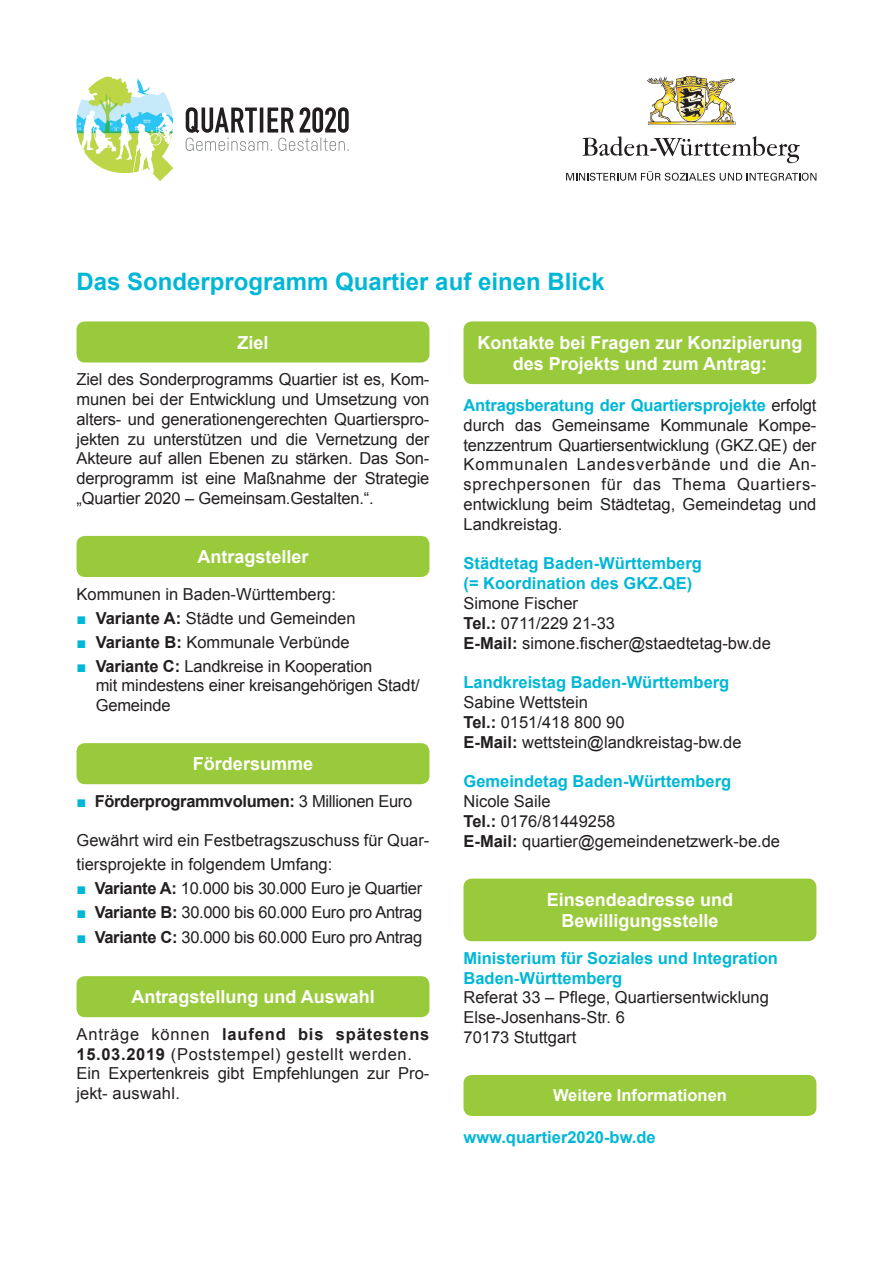
<style>
.page{position:relative;width:893px;height:1263px;background:#fff}
.page>*{position:absolute;margin:0;border:0;box-sizing:border-box;transform-origin:0 0}
.t1{font:700 24px "Arial";color:#00b7d6}
.t2{font:700 18px/21.6px "Arial";color:#fff;text-align:center}
.t3{font:16.5px/19.8px "Arial";color:#231f20}
.t4{font:700 16.5px/19.8px "Arial";color:#00b7d6}
.t5{font:16.5px "Arial";letter-spacing:-.02em;color:#231f20}
.t6{font:700 16.5px "Arial";letter-spacing:-.02em;color:#231f20}
.t7{font:700 16.5px "Arial";color:#fff}
.s1{color:#00b7d6}
.s2{font-weight:700}
.s3{font-weight:400;color:#00b7d6}
.s4{font-weight:400}
.s5{font-weight:700;color:#00b7d6}
</style>
<div class="page">
<div style="left:77px;top:321px;width:352px;height:41px;background:#99ca3b;border-radius:9px"></div>
<div style="left:77px;top:743px;width:352px;height:41px;background:#99ca3b;border-radius:9px"></div>
<div style="left:77px;top:536px;width:352px;height:41px;background:#99ca3b;border-radius:9px"></div>
<div style="left:77px;top:976px;width:352px;height:41px;background:#99ca3b;border-radius:9px"></div>
<div style="left:463px;top:878px;width:353px;height:63px;background:#99ca3b;border-radius:9px"></div>
<div style="left:463px;top:1075px;width:353px;height:41px;background:#99ca3b;border-radius:9px"></div>
<div style="left:463px;top:321px;width:353px;height:63px;background:#99ca3b;border-radius:9px"></div>
<svg style="left:186px;top:107px;width:163px;height:44px"></svg>
<svg style="left:77px;top:77px;width:96px;height:104px"></svg>
<img style="left:648px;top:77px;width:88px;height:48px">
<svg style="left:582px;top:136px;width:218px;height:27px"></svg>
<svg style="left:566px;top:171px;width:250px;height:10px"></svg>
<h1 class="t1" style="left:77px;top:265px;width:530px">Das Sonderprogramm Quartier auf einen Blick</h1>
<p class="t2" style="left:237px;top:332px;width:33px">Ziel</p>
<p class="t3" style="left:77px;top:370px;width:354px;text-align:justify">Ziel des Sonderprogramms Quartier ist es, Kom&shy;munen bei der Entwicklung und Umsetzung von alters- und generationengerechten Quartierspro&shy;jekten zu unterstützen und die Vernetzung der Akteure auf allen Ebenen zu stärken. Das Son&shy;derprogramm ist eine Maßnahme der Strategie „Quartier 2020 – Gemeinsam.Gestalten.“.</p>
<p class="t2" style="left:197px;top:546px;width:113px">Antragsteller</p>
<p class="t3" style="left:77px;top:584px;width:261px">Kommunen in Baden-Württemberg:</p>
<p class="t3" style="left:77px;top:608px;width:280px"><span class="s1">■</span> <span class="s2">Variante A:</span> Städte und Gemeinden</p>
<p class="t3" style="left:77px;top:632px;width:275px"><span class="s1">■</span> <span class="s2">Variante B:</span> Kommunale Verbünde</p>
<p class="t3" style="left:96px;top:656px;width:325px;text-indent:-19px"><span class="s1">■</span> <span class="s2">Variante C:</span> Landkreise in Kooperation<br>mit mindestens einer kreisangehörigen Stadt/<br>Gemeinde</p>
<p class="t2" style="left:193px;top:754px;width:122px">Fördersumme</p>
<p class="t6" style="left:77px;top:790px;width:337px"><span class="s3">■</span> Förderprogrammvolumen: <span class="s4">3 Millionen Euro</span></p>
<p class="t3" style="left:77px;top:829px;width:354px;line-height:24px">Gewährt wird ein Festbetragszuschuss für Quar&shy;tiersprojekte in folgendem Umfang:</p>
<p class="t5" style="left:77px;top:878px;width:347px"><span class="s1">■</span> <span class="s2">Variante A:</span> 10.000 bis 30.000 Euro je Quartier</p>
<p class="t5" style="left:77px;top:902px;width:347px"><span class="s1">■</span> <span class="s2">Variante B:</span> 30.000 bis 60.000 Euro pro Antrag</p>
<p class="t5" style="left:77px;top:926px;width:347px"><span class="s1">■</span> <span class="s2">Variante C:</span> 30.000 bis 60.000 Euro pro Antrag</p>
<p class="t2" style="left:131px;top:987px;width:245px">Antragstellung und Auswahl</p>
<p class="t3" style="left:77px;top:1024px;width:354px">Anträge können <span class="s2">laufend bis spätestens 15.03.2019</span> (Poststempel) gestellt werden.<br>Ein Expertenkreis gibt Empfehlungen zur Pro&shy;jekt- auswahl.</p>
<p class="t2" style="left:477px;top:332px;width:327px">Kontakte bei Fragen zur Konzipierung des Projekts und zum Antrag:</p>
<p class="t3" style="left:463px;top:395px;width:354px;text-align:justify"><span class="s5">Antragsberatung der Quartiersprojekte</span> erfolgt durch das Gemeinsame Kommunale Kompe&shy;tenzzentrum Quartiersentwicklung (GKZ.QE) der Kommunalen Landesverbände und die An&shy;sprechpersonen für das Thema Quartiers&shy;entwicklung beim Städtetag, Gemeindetag und Landkreistag.</p>
<p class="t4" style="left:463px;top:554px;width:240px">Städtetag Baden-Württemberg (= Koordination des GKZ.QE)</p>
<p class="t3" style="left:463px;top:593px;width:309px">Simone Fischer<br><span class="s2">Tel.:</span> 0711/229 21-33<br><span class="s2">E-Mail:</span> simone.fischer@staedtetag-bw.de</p>
<p class="t4" style="left:463px;top:673px;width:267px">Landkreistag Baden-Württemberg</p>
<p class="t3" style="left:463px;top:692px;width:280px">Sabine Wettstein<br><span class="s2">Tel.:</span> 0151/418 800 90<br><span class="s2">E-Mail:</span> wettstein@landkreistag-bw.de</p>
<p class="t4" style="left:463px;top:772px;width:269px">Gemeindetag Baden-Württemberg</p>
<p class="t3" style="left:463px;top:791px;width:318px">Nicole Saile<br><span class="s2">Tel.:</span> 0176/81449258<br><span class="s2">E-Mail:</span> quartier@gemeindenetzwerk-be.de</p>
<p class="t2" style="left:547px;top:889px;width:188px">Einsendeadresse und<br>Bewilligungsstelle</p>
<p class="t4" style="left:463px;top:948px;width:316px">Ministerium für Soziales und Integration<br>Baden-Württemberg</p>
<p class="t3" style="left:463px;top:988px;width:307px">Referat 33 – Pflege, Quartiersentwicklung<br>Else-Josenhans-Str. 6<br>70173 Stuttgart</p>
<p class="t7" style="left:553px;top:1085px;width:175px">Weitere Informationen</p>
<p class="t4" style="left:463px;top:1128px;width:194px">www.quartier2020-bw.de</p>
</div>
